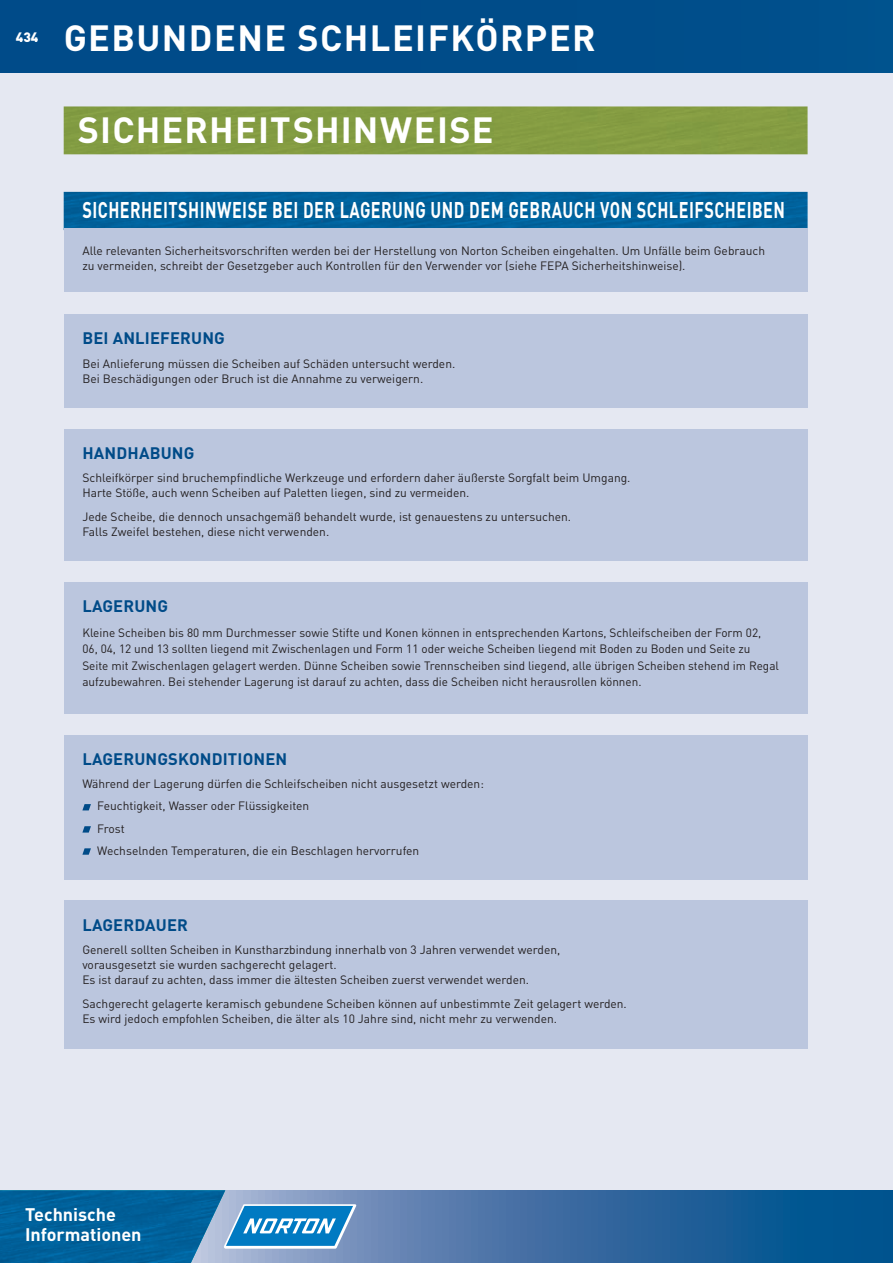
<style>
.page{position:relative;width:893px;height:1263px;background:#e5e8f2}
.page>*{position:absolute;margin:0;border:0;box-sizing:border-box;transform-origin:0 0}
.t1{font:700 36px "DIN Pro";letter-spacing:.04em;color:#fff}
.t2{font:700 22.5px "DIN Pro";letter-spacing:.03em;color:#fff;scale:.72 1}
.t3{font:700 18px/20.2px "DIN Pro";color:#fff}
.t4{font:700 16.5px "DIN Pro";letter-spacing:.01em;color:#004b88}
.t5{font:900 13.5px "DIN Pro";color:#fff}
.t6{font:12px/15px "DIN Pro";color:#231f20}
</style>
<div class="page">
<svg style="left:356px;top:1190px;width:536px;height:73px;background:#30689e"></svg>
<hr style="left:892px;top:1190px;width:1px;height:73px;background:#00538e">
<div style="left:0;top:0;width:893px;height:73px;background:#004c89"></div>
<svg style="left:0;top:1190px;width:356px;height:73px;background:#2f7db0"></svg>
<hr style="left:892px;top:0;width:1px;height:73px;background:#00538e">
<img style="left:64px;top:192px;width:743px;height:37px">
<div style="left:64px;top:229px;width:743px;height:63px;background:#bbc6de"></div>
<div style="left:64px;top:106px;width:743px;height:48px;background:#839c42"></div>
<div style="left:64px;top:314px;width:743px;height:94px;background:#bbc6de"></div>
<div style="left:64px;top:429px;width:743px;height:132px;background:#bbc6de"></div>
<div style="left:64px;top:901px;width:743px;height:148px;background:#bbc6de"></div>
<div style="left:64px;top:735px;width:743px;height:144px;background:#bbc6de"></div>
<svg style="left:82px;top:804px;width:9px;height:6px"></svg>
<svg style="left:82px;top:826px;width:9px;height:7px"></svg>
<svg style="left:82px;top:848px;width:9px;height:7px"></svg>
<div style="left:64px;top:582px;width:743px;height:132px;background:#bbc6de"></div>
<p class="t5" style="left:16px;top:30px;width:24px">434</p>
<h1 class="t1" style="left:64px;top:25px;width:533px">GEBUNDENE SCHLEIFKÖRPER</h1>
<h1 class="t1" style="left:78px;top:117px;width:417px">SICHERHEITSHINWEISE</h1>
<h2 class="t2" style="left:82px;top:202px;width:977px">SICHERHEITSHINWEISE BEI DER LAGERUNG UND DEM GEBRAUCH VON SCHLEIFSCHEIBEN</h2>
<p class="t6" style="left:82px;top:245px;width:684px">Alle relevanten Sicherheitsvorschriften werden bei der Herstellung von Norton Scheiben eingehalten. Um Unfälle beim Gebrauch zu vermeiden, schreibt der Gesetzgeber auch Kontrollen für den Verwender vor (siehe FEPA Sicherheitshinweise).</p>
<h3 class="t4" style="left:82px;top:332px;width:144px">BEI ANLIEFERUNG</h3>
<p class="t6" style="left:82px;top:357px;width:374px">Bei Anlieferung müssen die Scheiben auf Schäden untersucht werden.<br>Bei Beschädigungen oder Bruch ist die Annahme zu verweigern.</p>
<h3 class="t4" style="left:82px;top:447px;width:113px">HANDHABUNG</h3>
<p class="t6" style="left:82px;top:472px;width:550px">Schleifkörper sind bruchempfindliche Werkzeuge und erfordern daher äußerste Sorgfalt beim Umgang.<br>Harte Stöße, auch wenn Scheiben auf Paletten liegen, sind zu vermeiden.</p>
<p class="t6" style="left:82px;top:510px;width:490px">Jede Scheibe, die dennoch unsachgemäß behandelt wurde, ist genauestens zu untersuchen.<br>Falls Zweifel bestehen, diese nicht verwenden.</p>
<h3 class="t4" style="left:82px;top:600px;width:87px">LAGERUNG</h3>
<p class="t6" style="left:82px;top:626px;width:698px;line-height:16.5px">Kleine Scheiben bis 80 mm Durchmesser sowie Stifte und Konen können in entsprechenden Kartons, Schleifscheiben der Form 02, 06, 04, 12 und 13 sollten liegend mit Zwischenlagen und Form 11 oder weiche Scheiben liegend mit Boden zu Boden und Seite zu Seite mit Zwischenlagen gelagert werden. Dünne Scheiben sowie Trennscheiben sind liegend, alle übrigen Scheiben stehend im Regal aufzubewahren. Bei stehender Lagerung ist darauf zu achten, dass die Scheiben nicht herausrollen können.</p>
<h3 class="t4" style="left:82px;top:753px;width:206px">LAGERUNGSKONDITIONEN</h3>
<p class="t6" style="left:97px;top:774px;width:388px;line-height:22px;text-indent:-15px">Während der Lagerung dürfen die Schleifscheiben nicht ausgesetzt werden:<br>Feuchtigkeit, Wasser oder Flüssigkeiten<br>Frost<br>Wechselnden Temperaturen, die ein Beschlagen hervorrufen</p>
<h3 class="t4" style="left:82px;top:919px;width:107px">LAGERDAUER</h3>
<p class="t6" style="left:82px;top:944px;width:479px">Generell sollten Scheiben in Kunstharzbindung innerhalb von 3 Jahren verwendet werden, vorausgesetzt sie wurden sachgerecht gelagert.<br>Es ist darauf zu achten, dass immer die ältesten Scheiben zuerst verwendet werden.</p>
<p class="t6" style="left:82px;top:997px;width:546px">Sachgerecht gelagerte keramisch gebundene Scheiben können auf unbestimmte Zeit gelagert werden.<br>Es wird jedoch empfohlen Scheiben, die älter als 10 Jahre sind, nicht mehr zu verwenden.</p>
<h3 class="t3" style="left:25px;top:1206px;width:118px">Technische<br>Informationen</h3>
</div>
